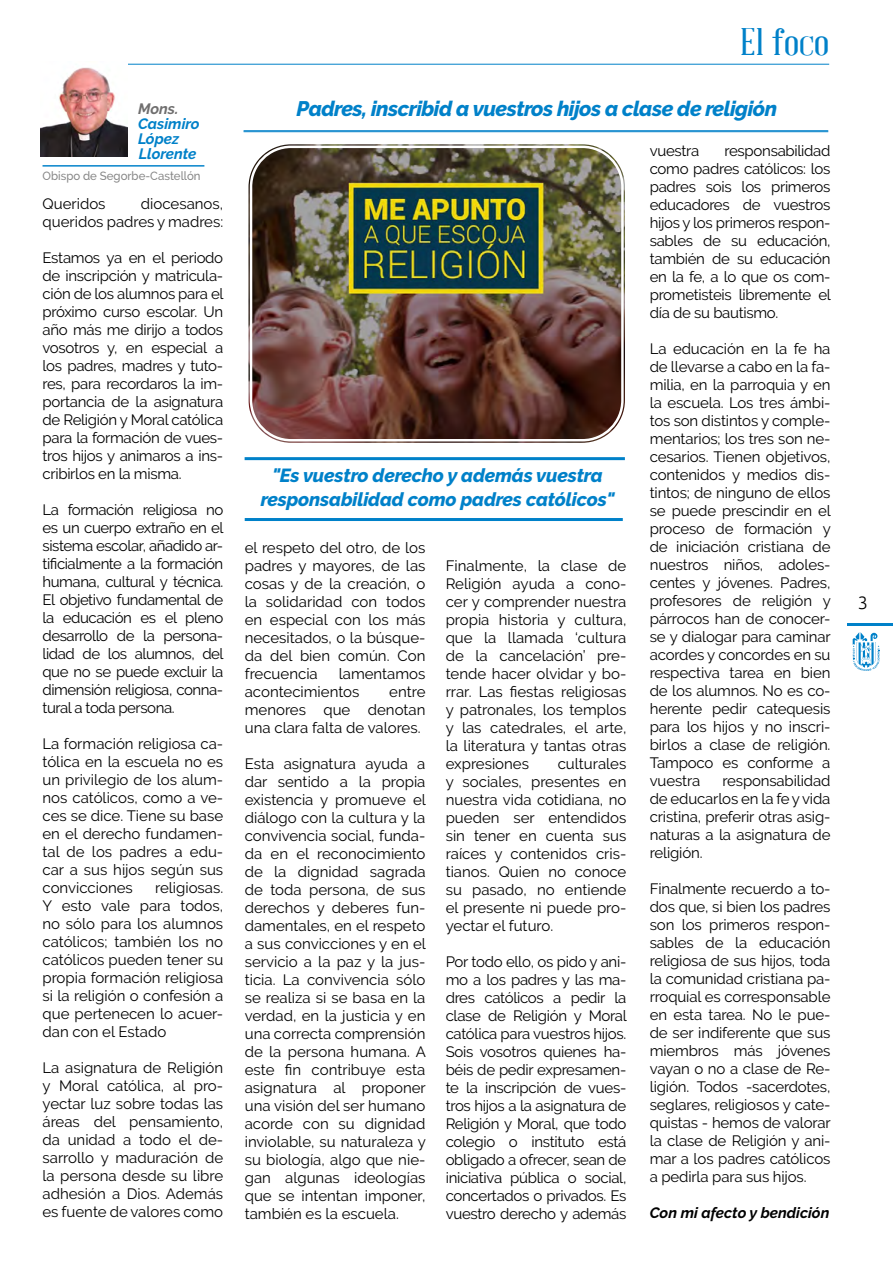
<style>
.page{position:relative;width:893px;height:1263px;background:#fff}
.page>*{position:absolute;margin:0;border:0;box-sizing:border-box;transform-origin:0 0}
.t1{font:37.5px "Abraham Lincoln";color:#0081c9;scale:1.2 1}
.t2{font:italic 800 21px "Raleway";letter-spacing:-.025em;color:#0081c9}
.t3{font:italic 800 18.9px/24px "Raleway";letter-spacing:-.01em;color:#0081c9;text-align:center}
.t4{font:300 18px "Ubuntu";color:#000}
.t5{font:15px/18px "Raleway";letter-spacing:-.005em;color:#000;text-align:justify}
.t6{font:italic 700 15px/15px "Raleway";color:#0081c9}
.t7{font:italic 700 15px "Raleway";color:#000}
.t8{font:italic 700 15px "Raleway";color:#706f6f}
.t9{font:500 12px "Raleway";color:#878787;scale:.95 1}
</style>
<div class="page">
<hr style="left:847px;top:624px;width:46px;height:2px;background:#0081c9">
<svg style="left:853px;top:632px;width:26px;height:39px"></svg>
<hr style="left:123px;top:64px;width:706px;height:1px;background:#0081c9">
<hr style="left:43px;top:165px;width:161px;height:2px;background:#0081c9">
<img style="left:40px;top:64px;width:88px;height:93px">
<hr style="left:244px;top:131px;width:584px;height:1px;background:#0081c9">
<hr style="left:244px;top:130px;width:584px;height:1px;background:#0081c9">
<img style="left:249px;top:144px;width:376px;height:299px">
<div style="left:245px;top:141px;width:384px;height:305px;border:2px solid #fff;border-radius:45px"></div>
<div style="left:250px;top:146px;width:374px;height:295px;border:2px solid #fff;border-radius:40px"></div>
<hr style="left:245px;top:457px;width:380px;height:3px;background:#0081c9">
<hr style="left:245px;top:518px;width:378px;height:3px;background:#0081c9">
<p class="t8" style="left:138px;top:100px;width:42px">Mons.</p>
<p class="t6" style="left:138px;top:116px;width:63px">Casimiro<br>López<br>Llorente</p>
<p class="t9" style="left:43px;top:169px;width:168px">Obispo de Segorbe-Castellón</p>
<p class="t5" style="left:43px;top:194px;width:182px;text-align:right">diocesanos,<br>queridos padres y madres:</p>
<p class="t5" style="left:43px;top:248px;width:183px">Estamos ya en el periodo de inscripción y matricula&shy;ción de los alumnos para el próximo curso escolar. Un año más me dirijo a todos vosotros y, en especial a los padres, madres y tuto&shy;res, para recordaros la im&shy;portancia de la asignatura de Religión y Moral católica para la formación de vues&shy;tros hijos y animaros a ins&shy;cribirlos en la misma.</p>
<p class="t5" style="left:43px;top:500px;width:183px">La formación religiosa no es un cuerpo extraño en el sistema escolar, añadido ar&shy;tificialmente a la formación humana, cultural y técnica.<br>El objetivo fundamental de la educación es el pleno desarrollo de la persona&shy;lidad de los alumnos, del que no se puede excluir la dimensión religiosa, conna&shy;tural a toda persona.</p>
<p class="t5" style="left:43px;top:734px;width:182px">La formación religiosa ca&shy;tólica en la escuela no es un privilegio de los alum&shy;nos católicos, como a ve&shy;ces se dice. Tiene su base en el derecho fundamen&shy;tal de los padres a edu&shy;car a sus hijos según sus convicciones</p>
<p class="t5" style="left:43px;top:194px;width:65px">Queridos</p>
<p class="t5" style="left:43px;top:878px;width:182px;text-indent:113px">religiosas.<br>Y esto vale para todos, no sólo para los alumnos católicos; también los no católicos pueden tener su propia formación religiosa si la religión o confesión a que pertenecen lo acuer&shy;dan con el Estado</p>
<p class="t5" style="left:43px;top:1058px;width:182px">La asignatura de Religión y Moral católica, al pro&shy;yectar luz sobre todas las áreas del pensamiento, da unidad a todo el de&shy;sarrollo y maduración de la persona desde su libre adhesión a Dios. Además es fuente de valores como</p>
<h1 class="t1" style="left:740px;top:22px;width:75px">El foco</h1>
<h2 class="t2" style="left:297px;top:96px;width:482px">Padres, inscribid a vuestros hijos a clase de religión</h2>
<p class="t3" style="left:261px;top:464px;width:355px">"Es vuestro derecho y además vuestra responsabilidad como padres católicos"</p>
<p class="t5" style="left:245px;top:539px;width:182px">el respeto del otro, de los padres y mayores, de las cosas y de la creación, o la solidaridad con todos en especial con los más necesitados, o la búsque&shy;da del bien común. Con frecuencia</p>
<p class="t5" style="left:245px;top:665px;width:182px;text-indent:94px">lamentamos acontecimientos</p>
<p class="t5" style="left:245px;top:683px;width:182px;text-indent:145px">entre menores que denotan una clara falta de valores.</p>
<p class="t5" style="left:245px;top:755px;width:183px">Esta asignatura ayuda a dar sentido a la propia existencia y promueve el diálogo con la cultura y la convivencia social, funda&shy;da en el reconocimiento de la dignidad sagrada de toda persona, de sus derechos y deberes fun&shy;damentales, en el respeto a sus convicciones y en el servicio a la paz y la jus&shy;ticia. La convivencia sólo se realiza si se basa en la verdad, en la justicia y en una correcta comprensión de la persona humana. A este fin contribuye esta asignatura al proponer una visión del ser humano acorde con su dignidad inviolable, su naturaleza y su biología, algo que nie&shy;gan algunas ideologías que se intentan imponer, también es la escuela.</p>
<p class="t5" style="left:446px;top:557px;width:182px">Finalmente, la clase de Religión ayuda a cono&shy;cer y comprender nuestra propia historia y cultura, que la llamada ‘cultura de la cancelación’ pre&shy;tende hacer olvidar y bo&shy;rrar. Las fiestas religiosas y patronales, los templos y las catedrales, el arte, la literatura y tantas otras expresiones</p>
<p class="t5" style="left:446px;top:755px;width:182px;text-indent:112px">culturales y sociales, presentes en nuestra vida cotidiana, no pueden ser entendidos sin tener en cuenta sus raíces y contenidos cris&shy;tianos. Quien no conoce su pasado, no entiende el presente ni puede pro&shy;yectar el futuro.</p>
<p class="t5" style="left:446px;top:953px;width:183px">Por todo ello, os pido y ani&shy;mo a los padres y las ma&shy;dres católicos a pedir la clase de Religión y Moral católica para vuestros hijos.<br>Sois vosotros quienes ha&shy;béis de pedir expresamen&shy;te la inscripción de vues&shy;tros hijos a la asignatura de Religión y Moral, que todo colegio o instituto está obligado a ofrecer, sean de iniciativa pública o social, concertados o privados. Es vuestro derecho y además</p>
<p class="t5" style="left:650px;top:141px;width:183px;text-indent:75px">responsabilidad como padres católicos: los padres sois los primeros educadores de vuestros hijos y los primeros respon&shy;sables de su educación, también de su educación en la fe, a lo que os com&shy;prometisteis libremente el día de su bautismo.</p>
<p class="t5" style="left:650px;top:339px;width:183px">La educación en la fe ha de llevarse a cabo en la fa&shy;milia, en la parroquia y en la escuela. Los tres ámbi&shy;tos son distintos y comple&shy;mentarios; los tres son ne&shy;cesarios. Tienen objetivos, contenidos y medios dis&shy;tintos; de ninguno de ellos se puede prescindir en el proceso de formación y de iniciación cristiana de nuestros niños, adoles&shy;centes y jóvenes. Padres, profesores de religión y párrocos han de conocer&shy;se y dialogar para caminar acordes y concordes en su respectiva tarea en bien de los alumnos. No es co&shy;herente pedir catequesis para los hijos y no inscri&shy;birlos a clase de religión.<br>Tampoco es conforme a vuestra</p>
<p class="t5" style="left:650px;top:141px;width:51px">vuestra</p>
<p class="t5" style="left:650px;top:771px;width:182px;text-indent:73px">responsabilidad de educarlos en la fe y vida cristina, preferir otras asig&shy;naturas a la asignatura de religión.</p>
<p class="t5" style="left:650px;top:879px;width:183px">Finalmente recuerdo a to&shy;dos que, si bien los padres son los primeros respon&shy;sables de la educación religiosa de sus hijos, toda la comunidad cristiana pa&shy;rroquial es corresponsable en esta tarea. No le pue&shy;de ser indiferente que sus miembros más jóvenes vayan o no a clase de Re&shy;ligión. Todos -sacerdotes, seglares, religiosos y cate&shy;quistas - hemos de valorar la clase de Religión y ani&shy;mar a los padres católicos a pedirla para sus hijos.</p>
<p class="t7" style="left:650px;top:1204px;width:181px">Con mi afecto y bendición</p>
<p class="t4" style="left:858px;top:591px;width:12px">3</p>
</div>
